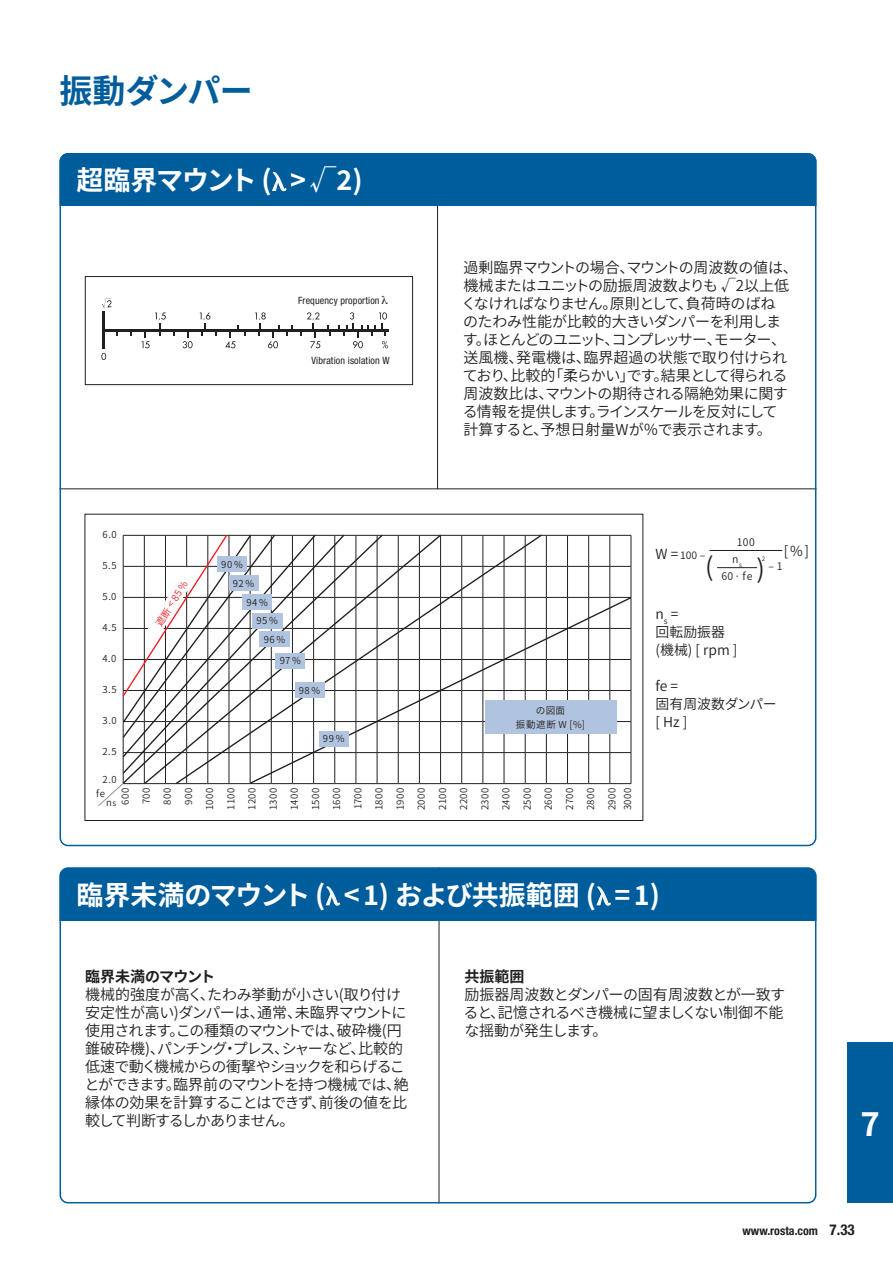
<style>
.page{position:relative;width:893px;height:1263px;background:#fff}
.page>*{position:absolute;margin:0;border:0;box-sizing:border-box;transform-origin:0 0}
.t1{font:700 33px "Source Han Sans JP";letter-spacing:-.015em;color:#005d9c}
.t2{font:700 33px "Source Han Sans JP";color:#fff}
.t3{font:700 27px "Source Han Sans JP";letter-spacing:-.015em;color:#fff}
.t4{font:700 27px "Source Han Sans JP";letter-spacing:-.04em;color:#fff}
.t5{font:25.5px "Source Han Sans JP";color:#231f20}
.t6{font:15px/18px "Source Han Sans JP";letter-spacing:-.035em;color:#231f20}
.t7{font:700 15px "Source Han Sans JP";letter-spacing:-.02em;color:#231f20}
.t8{font:700 15px "Source Han Sans JP";color:#231f20}
.t9{font:13.8px/18px "Source Han Sans JP";color:#231f20}
.t10{font:700 condensed 12px "Helvetica Neue LT Pro";color:#231f20}
.t11{font:10.5px "Source Han Sans JP";letter-spacing:.02em;color:#231f20}
.t12{font:condensed 10.05px "Helvetica Neue LT Pro";letter-spacing:.015em;color:#231f20}
.t13{font:9.6px/15.6px "Source Han Sans JP";letter-spacing:.06em;color:#231f20}
.t14{font:9.6px "Source Han Sans JP";color:#ee1d23}
.t15{font:6.15px "Source Han Sans JP";color:#231f20}
.s1{font-family:"Mathematical Pi One";font-weight:400}
.s2{font-weight:400}
.s3{font-size:13.8px}
.s4{font-size:8.25px}
.s5{font-size:15px}
</style>
<div class="page">
<hr style="left:439px;top:867px;width:1px;height:336px;background:#231f20">
<hr style="left:437px;top:153px;width:1px;height:336px;background:#231f20">
<hr style="left:60px;top:489px;width:756px;height:1px;background:#231f20">
<div style="left:60px;top:153px;width:756px;height:53px;background:#005d9c"></div>
<div style="left:60px;top:867px;width:756px;height:53px;background:#005d9c"></div>
<div style="left:60px;top:867px;width:756px;height:336px;border:2px solid #005d9c;border-radius:8px"></div>
<div style="left:848px;top:1042px;width:45px;height:161px;background:#005d9c"></div>
<div style="left:85px;top:514px;width:558px;height:307px;border:1px solid #231f20"></div>
<hr style="left:631px;top:535px;width:1px;height:31px;background:#231f20">
<hr style="left:631px;top:566px;width:1px;height:31px;background:#231f20">
<svg style="left:249px;top:596px;width:383px;height:188px"></svg>
<svg style="left:98px;top:782px;width:533px;height:25px"></svg>
<svg style="left:122px;top:534px;width:509px;height:225px"></svg>
<hr style="left:102px;top:311px;width:3px;height:38px;background:#231f20">
<hr style="left:105px;top:329px;width:284px;height:2px;background:#231f20">
<svg style="left:101px;top:353px;width:5px;height:7px"></svg>
<svg style="left:141px;top:312px;width:247px;height:36px"></svg>
<svg style="left:102px;top:299px;width:9px;height:9px"></svg>
<div style="left:85px;top:276px;width:328px;height:109px;border:1px solid #231f20"></div>
<hr style="left:709px;top:550px;width:73px;height:1px;background:#231f20">
<hr style="left:717px;top:567px;width:40px;height:1px;background:#231f20">
<h1 class="t1" style="left:60px;top:72px;width:195px">振動ダンパー</h1>
<h2 class="t4" style="left:77px;top:165px;width:288px">超臨界マウント (<span class="s1">l</span>&gt;<span class="s2">√</span>2)</h2>
<p class="t12" style="left:298px;top:295px;width:83px">Frequency proportion</p>
<p class="t12" style="left:311px;top:355px;width:80px">Vibration isolation W</p>
<p class="t13" style="left:103px;top:527px;width:16px">6.0</p>
<p class="t13" style="left:102px;top:558px;width:16px">5.5</p>
<p class="t13" style="left:103px;top:589px;width:15px">5.0</p>
<p class="t13" style="left:103px;top:620px;width:16px">4.5</p>
<p class="t13" style="left:103px;top:651px;width:15px">4.0</p>
<p class="t13" style="left:102px;top:682px;width:16px">3.5</p>
<p class="t13" style="left:103px;top:713px;width:15px">3.0</p>
<p class="t13" style="left:102px;top:744px;width:16px">2.5</p>
<p class="t13" style="left:103px;top:772px;width:15px">2.0</p>
<p class="t14" style="left:154px;top:622px;width:52px;rotate:-58deg">遮断 &lt;85%</p>
<p class="t13" style="left:221px;top:557px;width:23px">90%</p>
<p class="t13" style="left:233px;top:576px;width:23px">92%</p>
<p class="t13" style="left:246px;top:594px;width:23px">94%</p>
<p class="t13" style="left:256px;top:613px;width:23px">95%</p>
<p class="t13" style="left:264px;top:632px;width:23px">96%</p>
<p class="t13" style="left:280px;top:653px;width:23px">97%</p>
<p class="t13" style="left:299px;top:682px;width:23px">98%</p>
<p class="t13" style="left:323px;top:731px;width:23px">99%</p>
<p class="t6" style="left:461px;top:258px;width:338px">過剰臨界マウントの場合、マウントの周波数の値は、機械またはユニットの励振周波数よりも √2以上低くなければなりません。原則として、負荷時のばね<br>のたわみ性能が比較的大きいダンパーを利用します。ほとんどのユニット、コンプレッサー、モーター、送風機、発電機は、臨界超過の状態で取り付けられており、比較的「柔らかい」です。結果として得られる周波数比は、マウントの期待される隔絶効果に関する情報を提供します。ラインスケールを反対にして<br>計算すると、予想日射量Wが％で表示されます。</p>
<p class="t13" style="left:516px;top:704px;width:71px;line-height:13.6px;text-align:center">の図面<br>振動遮断 W [%]</p>
<p class="t11" style="left:655px;top:550px;width:51px"><span class="s3">W =</span> 100 –</p>
<h3 class="t5" style="left:705px;top:552px;width:10px">(</h3>
<p class="t11" style="left:737px;top:536px;width:20px">100</p>
<p class="t9" style="left:784px;top:542px;width:27px">[%]</p>
<p class="t15" style="left:762px;top:555px;width:5px">2</p>
<h3 class="t5" style="left:756px;top:554px;width:10px">)</h3>
<p class="t11" style="left:732px;top:553px;width:11px">n<sub>s</sub></p>
<p class="t11" style="left:768px;top:561px;width:16px">– 1</p>
<p class="t11" style="left:721px;top:570px;width:33px">60· fe</p>
<p class="t9" style="left:655px;top:605px;width:83px">n<sub>s</sub> =<br>回転励振器<br>(機械) [ rpm ]</p>
<p class="t9" style="left:655px;top:677px;width:123px">fe =<br>固有周波数ダンパー[ Hz ]</p>
<p class="t13" style="left:118px;top:804px;width:19px;rotate:-90deg">600</p>
<p class="t13" style="left:139px;top:804px;width:18px;rotate:-90deg">700</p>
<p class="t13" style="left:160px;top:804px;width:19px;rotate:-90deg">800</p>
<p class="t13" style="left:181px;top:804px;width:19px;rotate:-90deg">900</p>
<p class="t13" style="left:202px;top:810px;width:24px;rotate:-90deg">1000</p>
<p class="t13" style="left:223px;top:810px;width:24px;rotate:-90deg">1100</p>
<p class="t13" style="left:245px;top:810px;width:24px;rotate:-90deg">1200</p>
<p class="t13" style="left:266px;top:810px;width:24px;rotate:-90deg">1300</p>
<p class="t13" style="left:287px;top:810px;width:24px;rotate:-90deg">1400</p>
<p class="t13" style="left:308px;top:810px;width:24px;rotate:-90deg">1500</p>
<p class="t13" style="left:329px;top:810px;width:24px;rotate:-90deg">1600</p>
<p class="t13" style="left:350px;top:809px;width:23px;rotate:-90deg">1700</p>
<p class="t13" style="left:371px;top:810px;width:24px;rotate:-90deg">1800</p>
<p class="t13" style="left:393px;top:810px;width:24px;rotate:-90deg">1900</p>
<p class="t13" style="left:414px;top:810px;width:24px;rotate:-90deg">2000</p>
<p class="t13" style="left:435px;top:810px;width:24px;rotate:-90deg">2100</p>
<p class="t13" style="left:456px;top:810px;width:24px;rotate:-90deg">2200</p>
<p class="t13" style="left:477px;top:810px;width:24px;rotate:-90deg">2300</p>
<p class="t13" style="left:498px;top:810px;width:24px;rotate:-90deg">2400</p>
<p class="t13" style="left:520px;top:810px;width:24px;rotate:-90deg">2500</p>
<p class="t13" style="left:541px;top:810px;width:24px;rotate:-90deg">2600</p>
<p class="t13" style="left:562px;top:810px;width:24px;rotate:-90deg">2700</p>
<p class="t13" style="left:583px;top:810px;width:24px;rotate:-90deg">2800</p>
<p class="t13" style="left:604px;top:810px;width:24px;rotate:-90deg">2900<br>3000</p>
<p class="t13" style="left:96px;top:786px;width:10px">fe</p>
<p class="t13" style="left:106px;top:794px;width:12px">n<span class="s4">s</span></p>
<h2 class="t3" style="left:77px;top:880px;width:585px">臨界未満のマウント (<span class="s1">l</span>&lt;1) および共振範囲 (<span class="s1">l</span>=1)</h2>
<p class="t7" style="left:85px;top:967px;width:131px">臨界未満のマウント</p>
<p class="t6" style="left:85px;top:985px;width:326px">機械的強度が高く、たわみ挙動が小さい(取り付け安定性が高い)ダンパーは、通常、未臨界マウントに使用されます。この種類のマウントでは、破砕機(円錐破砕機)、パンチング・プレス、シャーなど、比較的低速で動く機械からの衝撃やショックを和らげることができます。臨界前のマウントを持つ機械では、絶縁体の効果を計算することはできず、前後の値を比較して判断するしかありません。</p>
<p class="t8" style="left:464px;top:967px;width:61px">共振範囲</p>
<p class="t6" style="left:464px;top:985px;width:323px;text-align:justify">励振器周波数とダンパーの固有周波数とが一致すると、記憶されるべき機械に望ましくない制御不能な揺動が発生します。</p>
<h1 class="t2" style="left:861px;top:1105px;width:21px">7</h1>
<p class="t10" style="left:742px;top:1224px;width:114px">www.rosta.com <span class="s5">7.33</span></p>
</div>
